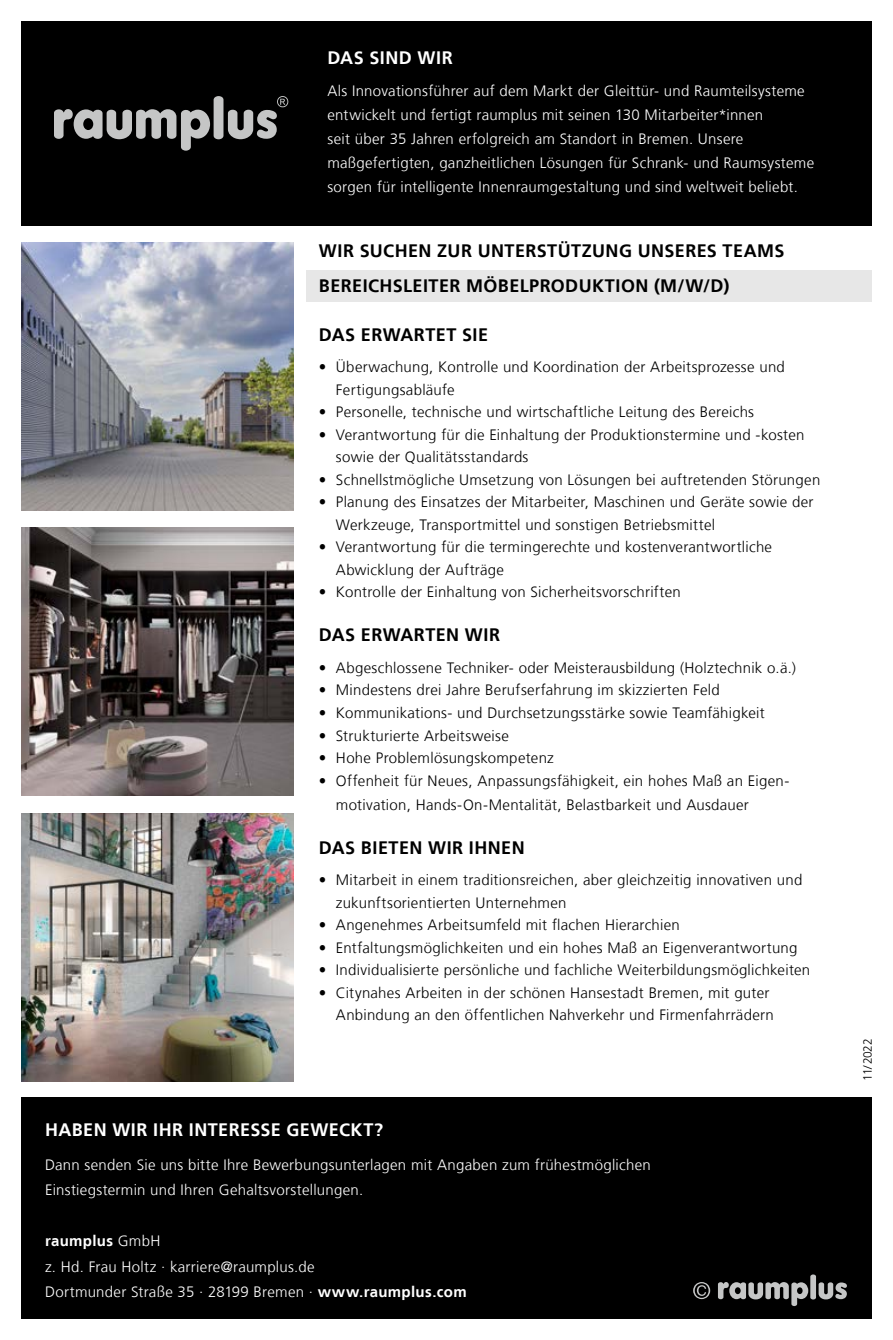
<style>
.page{position:relative;width:893px;height:1340px;background:#fff}
.page>*{position:absolute;margin:0;border:0;box-sizing:border-box;transform-origin:0 0}
.t1{font:700 18px/35.5px "Frutiger LT";letter-spacing:.025em;color:#000}
.t2{font:700 18px "Frutiger LT";letter-spacing:.025em;color:#fff}
.t3{font:300 15px/22.5px "Frutiger LT";letter-spacing:.02em;color:#000}
.t4{font:300 15px/24px "Frutiger LT";letter-spacing:.02em;color:#fff}
.t5{font:300 12px "Frutiger LT";letter-spacing:-.045em;color:#000}
.s1{font-weight:700}
</style>
<div class="page">
<div style="left:21px;top:21px;width:851px;height:204px;background:#000"></div>
<div style="left:21px;top:1097px;width:851px;height:221px;background:#000"></div>
<svg style="left:54px;top:96px;width:234px;height:55px"></svg>
<img style="left:21px;top:528px;width:272px;height:267px">
<img style="left:21px;top:813px;width:272px;height:268px">
<img style="left:21px;top:242px;width:272px;height:268px">
<svg style="left:718px;top:1274px;width:129px;height:31px"></svg>
<svg style="left:693px;top:1282px;width:17px;height:17px"></svg>
<div style="left:306px;top:270px;width:566px;height:32px;background:#e7e7e7"></div>
<p class="t2" style="left:327px;top:47px;width:127px">DAS SIND WIR</p>
<p class="t4" style="left:327px;top:79px;width:488px">Als Innovationsführer auf dem Markt der Gleittür- und Raumteilsysteme entwickelt und fertigt raumplus mit seinen 130 Mitarbeiter*innen<br>seit über 35 Jahren erfolgreich am Standort in Bremen. Unsere maßgefertigten, ganzheitlichen Lösungen für Schrank- und Raumsysteme sorgen für intelligente Innenraumgestaltung und sind weltweit beliebt.</p>
<p class="t1" style="left:319px;top:232px;width:467px">WIR SUCHEN ZUR UNTERSTÜTZUNG UNSERES TEAMS<br>BEREICHSLEITER MÖBELPRODUKTION (M/W/D)</p>
<p class="t1" style="left:319px;top:317px;width:171px">DAS ERWARTET SIE</p>
<p class="t3" style="left:336px;top:356px;width:451px;text-indent:-17px">• Überwachung, Kontrolle und Koordination der Arbeitsprozesse und<br>Fertigungsabläufe</p>
<p class="t3" style="left:319px;top:401px;width:437px">• Personelle, technische und wirtschaftliche Leitung des Bereichs</p>
<p class="t3" style="left:336px;top:423px;width:470px;text-indent:-17px">• Verantwortung für die Einhaltung der Produktionstermine und -kosten sowie der Qualitätsstandards</p>
<p class="t3" style="left:319px;top:468px;width:503px">• Schnellstmögliche Umsetzung von Lösungen bei auftretenden Störungen</p>
<p class="t3" style="left:336px;top:491px;width:479px;text-indent:-17px">• Planung des Einsatzes der Mitarbeiter, Maschinen und Geräte sowie der<br>Werkzeuge, Transportmittel und sonstigen Betriebsmittel</p>
<p class="t3" style="left:336px;top:536px;width:438px;text-indent:-17px">• Verantwortung für die termingerechte und kostenverantwortliche<br>Abwicklung der Aufträge</p>
<p class="t3" style="left:319px;top:581px;width:363px">• Kontrolle der Einhaltung von Sicherheitsvorschriften</p>
<p class="t1" style="left:319px;top:617px;width:183px">DAS ERWARTEN WIR</p>
<p class="t3" style="left:319px;top:656px;width:478px">• Abgeschlossene Techniker- oder Meisterausbildung (Holztechnik o.ä.)</p>
<p class="t3" style="left:319px;top:679px;width:402px">• Mindestens drei Jahre Berufserfahrung im skizzierten Feld</p>
<p class="t3" style="left:319px;top:701px;width:447px">• Kommunikations- und Durchsetzungsstärke sowie Teamfähigkeit</p>
<p class="t3" style="left:319px;top:724px;width:191px">• Strukturierte Arbeitsweise</p>
<p class="t3" style="left:319px;top:746px;width:237px">• Hohe Problemlösungskompetenz</p>
<p class="t3" style="left:336px;top:768px;width:455px;line-height:24px;text-indent:-17px">• Offenheit für Neues, Anpassungsfähigkeit, ein hohes Maß an Eigen&shy;motivation, Hands-On-Mentalität, Belastbarkeit und Ausdauer</p>
<p class="t1" style="left:319px;top:830px;width:207px">DAS BIETEN WIR IHNEN</p>
<p class="t3" style="left:336px;top:869px;width:468px;text-indent:-17px">• Mitarbeit in einem traditionsreichen, aber gleichzeitig innovativen und zukunftsorientierten Unternehmen</p>
<p class="t3" style="left:319px;top:914px;width:363px">• Angenehmes Arbeitsumfeld mit flachen Hierarchien</p>
<p class="t3" style="left:319px;top:936px;width:480px">• Entfaltungsmöglichkeiten und ein hohes Maß an Eigenverantwortung</p>
<p class="t3" style="left:319px;top:959px;width:493px">• Individualisierte persönliche und fachliche Weiterbildungsmöglichkeiten</p>
<p class="t3" style="left:319px;top:981px;width:456px;text-align:right">• Citynahes Arbeiten in der schönen Hansestadt Bremen, mit guter<br>Anbindung an den öffentlichen Nahverkehr und Firmenfahrrädern</p>
<p class="t2" style="left:45px;top:1118px;width:340px">HABEN WIR IHR INTERESSE GEWECKT?</p>
<p class="t4" style="left:45px;top:1152px;width:607px;line-height:25.5px">Dann senden Sie uns bitte Ihre Bewerbungsunterlagen mit Angaben zum frühestmöglichen<br>Einstiegstermin und Ihren Gehaltsvorstellungen.</p>
<p class="t4" style="left:45px;top:1228px;width:423px;line-height:25.5px"><span class="s1">raumplus</span> GmbH<br>z. Hd. Frau Holtz · karriere@raumplus.de<br>Dortmunder Straße 35 · 28199 Bremen · <span class="s1">www.raumplus.com</span></p>
<p class="t5" style="left:861px;top:1081px;width:45px;rotate:-90deg">11/2022</p>
</div>
